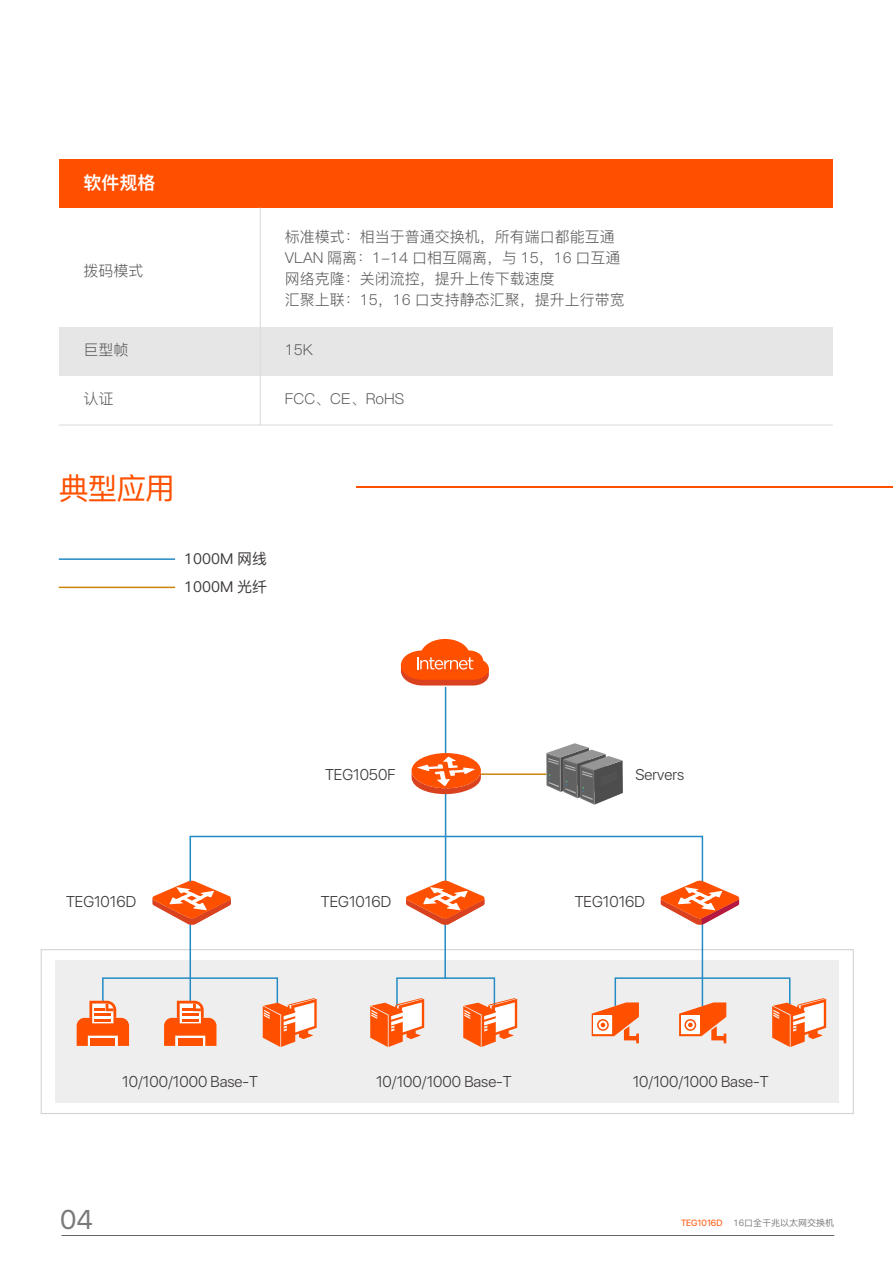
<style>
.page{position:relative;width:893px;height:1263px;background:#fff}
.page>*{position:absolute;margin:0;border:0;box-sizing:border-box;transform-origin:0 0}
.t1{font:30px "Ping Fang SC Medium";color:#ff5000}
.t2{font:27px "SF Pro Display";color:#7a7979}
.t3{font:18px "Ping Fang SC Heavy";color:#fff}
.t4{font:300 15.6px "SF Pro Display";color:#3c3839}
.t5{font:15px/21px "Ping Fang SC Regular";color:#585959}
.t6{font:15px/28.2px "Ping Fang SC Medium";color:#3c3839}
.t7{font:9px "Ping Fang SC Medium";color:#7a7979}
.s1{font-family:"SF Pro Display";color:#ff5000}
</style>
<div class="page">
<hr style="left:61px;top:1235px;width:773px;height:1px;background:#636363">
<hr style="left:356px;top:487px;width:537px;height:1px;background:#ff5000">
<hr style="left:59px;top:558px;width:116px;height:2px;background:#228bc4">
<hr style="left:59px;top:587px;width:116px;height:1px;background:#cd840d">
<div style="left:56px;top:960px;width:783px;height:142px;background:#efeeee"></div>
<div style="left:41px;top:949px;width:813px;height:165px;border:1px solid #d3d3d3"></div>
<hr style="left:445px;top:687px;width:1px;height:66px;background:#228bc4">
<hr style="left:480px;top:773px;width:66px;height:2px;background:#cd840d">
<svg style="left:401px;top:639px;width:88px;height:46px"></svg>
<hr style="left:445px;top:780px;width:1px;height:113px;background:#228bc4">
<div style="left:412px;top:753px;width:69px;height:35px;background:#ff5000;border-radius:50%"></div>
<svg style="left:412px;top:757px;width:69px;height:37px"></svg>
<div style="left:396px;top:977px;width:99px;height:29px;border:2px solid #228bc4"></div>
<hr style="left:190px;top:924px;width:1px;height:77px;background:#228bc4">
<hr style="left:444px;top:924px;width:2px;height:55px;background:#228bc4">
<svg style="left:546px;top:743px;width:77px;height:62px"></svg>
<svg style="left:370px;top:998px;width:54px;height:49px"></svg>
<svg style="left:463px;top:998px;width:54px;height:49px"></svg>
<div style="left:615px;top:977px;width:175px;height:29px;border:2px solid #228bc4"></div>
<hr style="left:702px;top:924px;width:1px;height:82px;background:#228bc4">
<svg style="left:772px;top:998px;width:54px;height:49px"></svg>
<svg style="left:406px;top:882px;width:79px;height:43px"></svg>
<svg style="left:660px;top:880px;width:80px;height:45px"></svg>
<svg style="left:152px;top:880px;width:79px;height:45px"></svg>
<div style="left:190px;top:836px;width:513px;height:46px;border:2px solid #228bc4"></div>
<svg style="left:679px;top:1002px;width:47px;height:41px"></svg>
<svg style="left:592px;top:1002px;width:47px;height:41px"></svg>
<svg style="left:77px;top:977px;width:240px;height:70px"></svg>
<div style="left:59px;top:159px;width:774px;height:49px;background:#ff5000"></div>
<div style="left:59px;top:327px;width:774px;height:49px;background:#e6e6e6"></div>
<hr style="left:260px;top:208px;width:1px;height:217px;background:#dbdcdc">
<hr style="left:59px;top:424px;width:774px;height:2px;background:#dbdcdc">
<p class="t3" style="left:83px;top:171px;width:73px">软件规格</p>
<p class="t5" style="left:83px;top:260px;width:61px">拨码模式</p>
<p class="t5" style="left:285px;top:226px;width:341px">标准模式：相当于普通交换机，所有端口都能互通<br>VLAN 隔离：1-14 口相互隔离，与 15，16 口互通网络克隆：关闭流控，提升上传下载速度<br>汇聚上联：15，16 口支持静态汇聚，提升上行带宽</p>
<p class="t5" style="left:83px;top:340px;width:46px">巨型帧</p>
<p class="t5" style="left:285px;top:340px;width:30px">15K</p>
<p class="t5" style="left:83px;top:389px;width:31px">认证</p>
<p class="t5" style="left:285px;top:389px;width:121px">FCC、CE、RoHS</p>
<h1 class="t1" style="left:59px;top:470px;width:118px">典型应用</h1>
<p class="t6" style="left:184px;top:545px;width:84px">1000M 网线<br>1000M 光纤</p>
<p class="t4" style="left:325px;top:764px;width:72px">TEG1050F</p>
<p class="t4" style="left:636px;top:764px;width:50px">Servers</p>
<p class="t4" style="left:66px;top:890px;width:72px">TEG1016D</p>
<p class="t4" style="left:321px;top:890px;width:72px">TEG1016D</p>
<p class="t4" style="left:575px;top:890px;width:72px">TEG1016D</p>
<p class="t4" style="left:122px;top:1070px;width:137px">10/100/1000 Base-T</p>
<p class="t4" style="left:376px;top:1070px;width:137px">10/100/1000 Base-T</p>
<p class="t4" style="left:633px;top:1070px;width:137px">10/100/1000 Base-T</p>
<h2 class="t2" style="left:60px;top:1198px;width:34px">04</h2>
<p class="t7" style="left:681px;top:1218px;width:155px"><span class="s1">TEG1016D</span> 16口全千兆以太网交换机</p>
</div>
